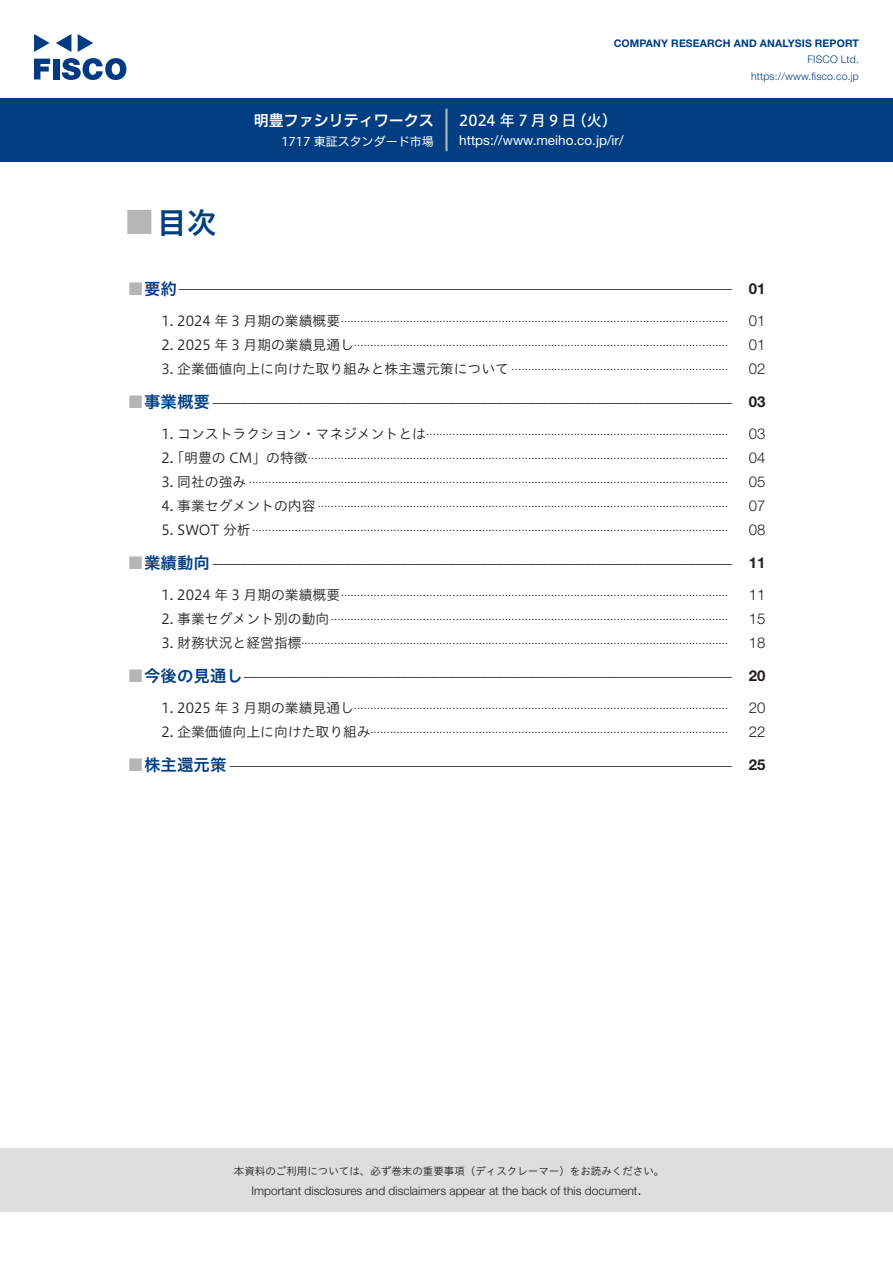
<style>
.page{position:relative;width:893px;height:1263px;background:#fff}
.page>*{position:absolute;margin:0;border:0;box-sizing:border-box;transform-origin:0 0}
.t1{font:30px "Hiragino UD Sans Std N W6";color:#003d81}
.t2{font:24px "Hiragino UD Sans Std W6";color:#b5b5b6}
.t3{font:16.5px "Hiragino UD Sans Std W6";color:#003d81}
.t4{font:300 15px "Helvetica Neue LT Std";color:#231f20}
.t5{font:15px "Hiragino UD Sans F Std N W5";letter-spacing:.21em;color:#fff}
.t6{font:15px "Hiragino UD Sans F Std N W6";color:#fff}
.t7{font:700 15px "Helvetica Neue LT Std";color:#231f20}
.t8{font:13.8px "Hiragino UD Sans Std W3";color:#231f20}
.t9{font:13.5px "Helvetica Neue LT Std";color:#fff}
.t10{font:12px "Hiragino UD Sans Std W3";color:#231f20}
.t11{font:300 12px "Helvetica Neue LT Std";color:#231f20}
.t12{font:12px "Hiragino UD Sans F Std N W4";color:#fff}
.t13{font:10.5px "Hiragino UD Sans Std W3";color:#231f20}
.t14{font:700 10.5px "Helvetica Neue LT Std";letter-spacing:.015em;color:#003d81}
.t15{font:300 10.5px/16.5px "Helvetica Neue LT Std";letter-spacing:.015em;color:#003d81;text-align:right}
.t16{font:9px "Hiragino UD Sans Std W3";color:#231f20}
.s1{color:#b5b5b6}
</style>
<div class="page">
<div style="left:0;top:1148px;width:893px;height:64px;background:#ddd"></div>
<svg style="left:34px;top:59px;width:16px;height:20px"></svg>
<div style="left:53px;top:59px;width:6px;height:20px;background:#003a83"></div>
<svg style="left:62px;top:58px;width:64px;height:22px"></svg>
<svg style="left:34px;top:34px;width:16px;height:18px"></svg>
<svg style="left:78px;top:34px;width:15px;height:18px"></svg>
<svg style="left:56px;top:34px;width:15px;height:18px"></svg>
<div style="left:0;top:98px;width:893px;height:64px;background:#003d81"></div>
<hr style="left:445px;top:109px;width:3px;height:42px;background:#b5b5b6">
<p class="t2" style="left:128px;top:204px;width:25px">█</p>
<p class="t1" style="left:157px;top:199px;width:61px">目次</p>
<h3 class="t6" style="left:254px;top:109px;width:182px">明豊ファシリティワークス</h3>
<h3 class="t12" style="left:281px;top:132px;width:154px">1717 東証スタンダード市場</h3>
<p class="t14" style="left:614px;top:37px;width:247px">COMPANY RESEARCH AND ANALYSIS REPORT</p>
<p class="t15" style="left:751px;top:51px;width:109px">FISCO Ltd. https://www.fisco.co j p.</p>
<h3 class="t5" style="left:459px;top:109px;width:119px">2024年7月9日</h3>
<h3 class="t5" style="left:572px;top:109px;width:47px">（火(</h3>
<h3 class="t9" style="left:459px;top:132px;width:166px">https://www.meiho. c o j p. /i r/</h3>
<p class="t3" style="left:128px;top:276px;width:51px"><span class="s1">■</span>要約</p>
<p class="t10" style="left:177px;top:280px;width:557px">-----------------------------------------------------------------------------------------------------------------------------------------------------------------------------------------------------</p>
<p class="t8" style="left:162px;top:310px;width:180px">1. 2024 年 3 月期の業績概要</p>
<p class="t16" style="left:341px;top:312px;width:388px">......................................................................................................................</p>
<p class="t8" style="left:162px;top:334px;width:194px">2. 2025 年 3 月期の業績見通し</p>
<p class="t16" style="left:354px;top:336px;width:375px">..................................................................................................................</p>
<p class="t8" style="left:162px;top:358px;width:349px">3. 企業価値向上に向けた取り組みと株主還元策について</p>
<p class="t16" style="left:512px;top:360px;width:217px">..................................................................</p>
<p class="t3" style="left:128px;top:389px;width:84px"><span class="s1">■</span>事業概要</p>
<p class="t10" style="left:210px;top:393px;width:524px">-----------------------------------------------------------------------------------------------------------------------------------------------------------------------------------------</p>
<p class="t8" style="left:162px;top:423px;width:266px">1. コンストラクション・マネジメントとは</p>
<p class="t16" style="left:426px;top:425px;width:303px">............................................................................................</p>
<p class="t8" style="left:170px;top:447px;width:139px">「明豊の CM」の特徴</p>
<p class="t8" style="left:162px;top:447px;width:14px">2.</p>
<p class="t16" style="left:308px;top:449px;width:421px">................................................................................................................................</p>
<p class="t8" style="left:162px;top:471px;width:86px">3. 同社の強み</p>
<p class="t16" style="left:249px;top:473px;width:480px">..................................................................................................................................................</p>
<p class="t8" style="left:162px;top:495px;width:155px">4. 事業セグメントの内容</p>
<p class="t16" style="left:318px;top:497px;width:411px">.............................................................................................................................</p>
<p class="t8" style="left:162px;top:519px;width:91px">5. SWOT 分析</p>
<p class="t16" style="left:252px;top:521px;width:477px">.................................................................................................................................................</p>
<p class="t3" style="left:128px;top:550px;width:84px"><span class="s1">■</span>業績動向</p>
<p class="t10" style="left:210px;top:554px;width:524px">-----------------------------------------------------------------------------------------------------------------------------------------------------------------------------------------</p>
<p class="t8" style="left:162px;top:584px;width:180px">1. 2024 年 3 月期の業績概要</p>
<p class="t16" style="left:341px;top:586px;width:388px">......................................................................................................................</p>
<p class="t8" style="left:162px;top:608px;width:169px">2. 事業セグメント別の動向</p>
<p class="t16" style="left:331px;top:610px;width:398px">.........................................................................................................................</p>
<p class="t8" style="left:162px;top:632px;width:142px">3. 財務状況と経営指標</p>
<p class="t16" style="left:302px;top:634px;width:428px">..................................................................................................................................</p>
<p class="t3" style="left:128px;top:663px;width:117px"><span class="s1">■</span>今後の見通し</p>
<p class="t10" style="left:243px;top:667px;width:491px">------------------------------------------------------------------------------------------------------------------------------------------------------------------------------</p>
<p class="t8" style="left:162px;top:697px;width:194px">1. 2025 年 3 月期の業績見通し</p>
<p class="t16" style="left:354px;top:699px;width:375px">..................................................................................................................</p>
<p class="t8" style="left:162px;top:721px;width:211px">2. 企業価値向上に向けた取り組み</p>
<p class="t16" style="left:371px;top:723px;width:359px">.............................................................................................................</p>
<p class="t3" style="left:128px;top:752px;width:101px"><span class="s1">■</span>株主還元策</p>
<p class="t10" style="left:227px;top:756px;width:508px">-----------------------------------------------------------------------------------------------------------------------------------------------------------------------------------</p>
<p class="t7" style="left:749px;top:279px;width:18px">01</p>
<p class="t4" style="left:749px;top:311px;width:18px">01</p>
<p class="t4" style="left:749px;top:335px;width:18px">01</p>
<p class="t4" style="left:749px;top:359px;width:18px">02</p>
<p class="t7" style="left:749px;top:392px;width:18px">03</p>
<p class="t4" style="left:749px;top:424px;width:18px">03</p>
<p class="t4" style="left:749px;top:448px;width:18px">04</p>
<p class="t4" style="left:749px;top:472px;width:18px">05</p>
<p class="t4" style="left:749px;top:496px;width:18px">07</p>
<p class="t4" style="left:749px;top:520px;width:18px">08</p>
<p class="t7" style="left:749px;top:553px;width:18px">11</p>
<p class="t4" style="left:749px;top:585px;width:18px">11</p>
<p class="t4" style="left:749px;top:609px;width:18px">15</p>
<p class="t4" style="left:749px;top:633px;width:18px">18</p>
<p class="t7" style="left:749px;top:666px;width:18px">20</p>
<p class="t4" style="left:749px;top:698px;width:18px">20</p>
<p class="t4" style="left:749px;top:722px;width:18px">22</p>
<p class="t7" style="left:749px;top:755px;width:18px">25</p>
<p class="t13" style="left:234px;top:1163px;width:432px">本資料のご利用については、必ず巻末の重要事項（ディスクレーマー）をお読みください。</p>
<h3 class="t4" style="left:637px;top:1180px;width:6px">.</h3>
<h3 class="t11" style="left:251px;top:1183px;width:387px">Important disclosures and disclaimers appear at the back of this document</h3>
</div>
